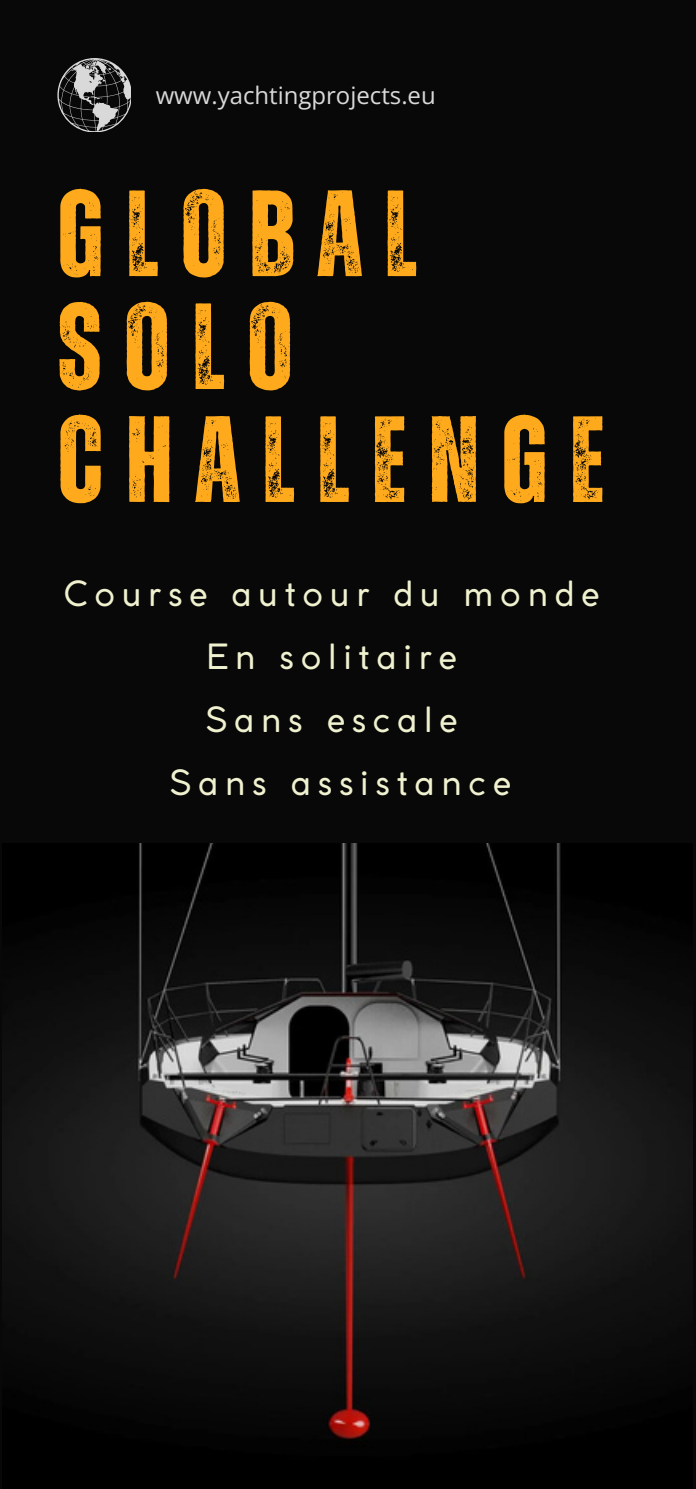
<style>
.page{position:relative;width:696px;height:1489px;background:#fff}
.page>*{position:absolute;margin:0;border:0;box-sizing:border-box;transform-origin:0 0}
.t1{font:700 122.5px/112.7px "Zuume Rough";letter-spacing:.18em;color:#ffaa1c}
.t2{font:34.3px/63px "Coco Gothic";letter-spacing:.195em;color:#f0f1cf;text-align:center}
.t3{font:23.8px "Open Sans";color:#d9d9d9}
</style>
<div class="page">
<div style="left:0;top:0;width:696px;height:1488px;background:#080808"></div>
<img style="left:2px;top:844px;width:690px;height:596px">
<svg style="left:57px;top:58px;width:74px;height:73px"></svg>
<h1 class="t3" style="left:156px;top:79px;width:281px">www.yachtingprojects.eu</h1>
<p class="t1" style="left:57px;top:183px;width:548px">GLOBAL<br>SOLO<br>CHALLENGE</p>
<p class="t2" style="left:64px;top:565px;width:537px">Course autour du monde<br>En solitaire<br>Sans escale<br>Sans assistance</p>
</div>
